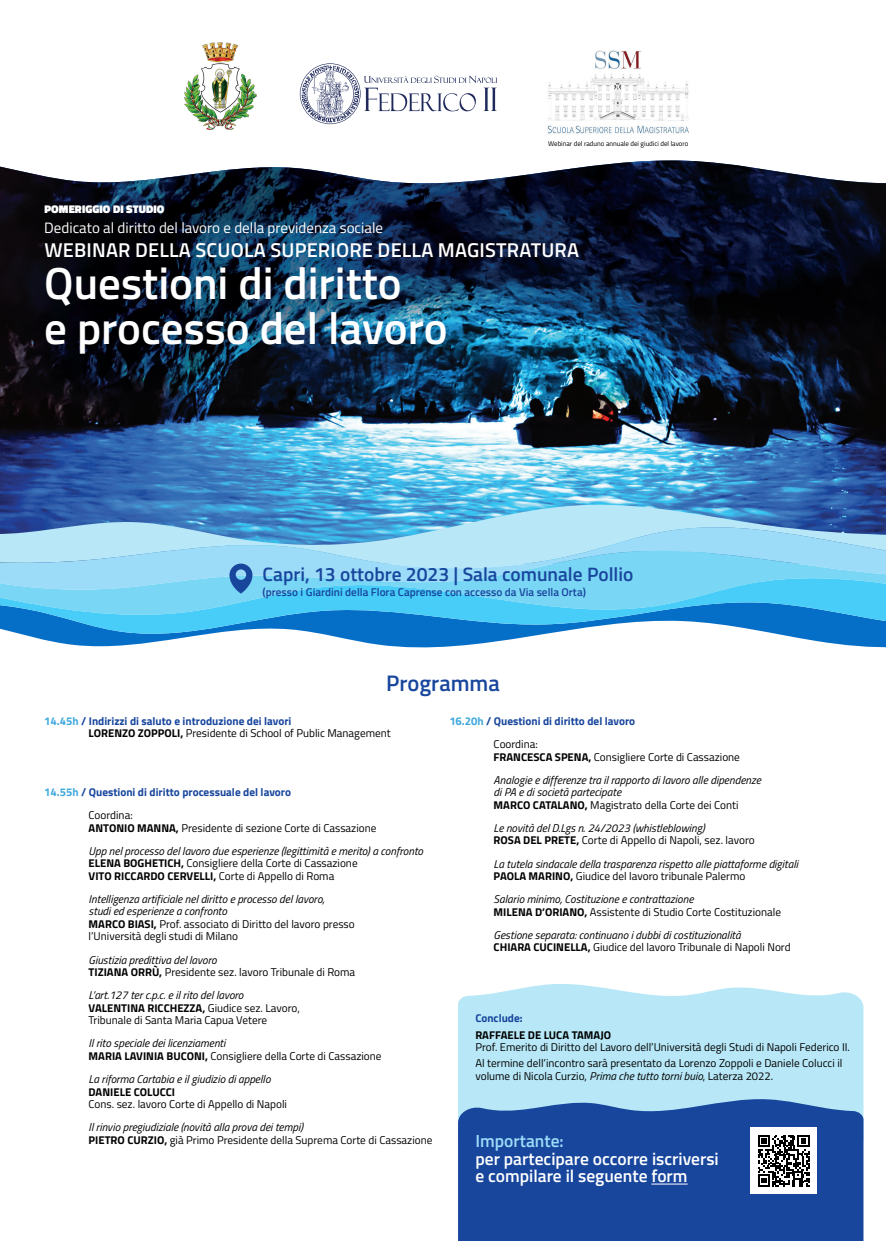
<style>
.page{position:relative;width:886px;height:1241px;background:#fff}
.page>*{position:absolute;margin:0;border:0;box-sizing:border-box;transform-origin:0 0}
.t1{font:600 45px "Titillium Web";color:#fff}
.t2{font:600 22.5px "Titillium Web";color:#18469d}
.t3{font:600 20px "Titillium Web";letter-spacing:.01em;color:#fff}
.t4{font:600 19.38px "Titillium Web";color:#18469d}
.t5{font:600 17.5px/17.5px "Titillium Web";color:#fff}
.t6{font:15px "Titillium Web";color:#fff}
.t7{font:italic 11.25px/12.5px "Titillium Web";color:#000}
.t8{font:11.25px/12.5px "Titillium Web";color:#000}
.t9{font:700 11.25px/12.5px "Titillium Web";color:#18469d}
.t10{font:600 11.25px "Titillium Web";color:#18469d}
.t11{font:900 11.25px "Titillium Web";letter-spacing:.01em;color:#fff}
.t12{font:6.88px "Titillium Web";color:#000}
.s1{color:#3fa8de}
.s2{color:#000}
.s3{font-weight:400;color:#000}
.s4{font-weight:700}
.s5{font-weight:700;font-style:normal}
.s6{font-style:normal}
.s7{font-style:italic}
.s8{color:#9cdcf8}
</style>
<div class="page">
<div style="left:458px;top:984px;width:405px;height:113px;background:#b8e8f7"></div>
<img style="left:0;top:160px;width:886px;height:343px">
<svg style="left:0;top:503px;width:886px;height:15px;background:#5094cb"></svg>
<svg style="left:45px;top:640px;width:841px;height:8px"></svg>
<svg style="left:0;top:518px;width:886px;height:25px;background:#81bbe0"></svg>
<svg style="left:0;top:543px;width:886px;height:31px;background:#9dddf6"></svg>
<svg style="left:0;top:574px;width:886px;height:66px;background:#5abcea"></svg>
<svg style="left:458px;top:1097px;width:405px;height:143px;background:#2351a3"></svg>
<hr style="left:651px;top:1183px;width:37px;height:1px;background:#fff">
<div style="left:750px;top:1127px;width:67px;height:66px;background:#fff"></div>
<svg style="left:758px;top:1135px;width:52px;height:51px"></svg>
<svg style="left:229px;top:563px;width:23px;height:30px"></svg>
<img style="left:547px;top:50px;width:142px;height:84px">
<img style="left:185px;top:43px;width:71px;height:87px">
<svg style="left:300px;top:63px;width:197px;height:61px"></svg>
<p class="t11" style="left:44px;top:201px;width:122px">POMERIGGIO DI STUDIO</p>
<p class="t12" style="left:548px;top:139px;width:142px">Webinar del raduno annuale dei giudici del lavoro</p>
<p class="t6" style="left:44px;top:216px;width:340px">Dedicato al diritto del lavoro e della previdenza sociale</p>
<p class="t3" style="left:44px;top:235px;width:536px">WEBINAR DELLA SCUOLA SUPERIORE DELLA MAGISTRATURA</p>
<p class="t1" style="left:44px;top:250px;width:359px">Questioni di diritto</p>
<p class="t1" style="left:44px;top:295px;width:405px">e processo del lavoro</p>
<p class="t4" style="left:263px;top:559px;width:372px">Capri, 13 ottobre 2023 | Sala comunale Pollio</p>
<p class="t10" style="left:263px;top:583px;width:325px">(presso i Giardini della Flora Caprense con accesso da Via sella Orta)</p>
<p class="t2" style="left:386px;top:666px;width:115px">Programma</p>
<p class="t9" style="left:89px;top:714px;width:304px;text-indent:-44px"><span class="s1">14.45h</span> / Indirizzi di saluto e introduzione dei lavori<br><span class="s2">LORENZO ZOPPOLI,</span> <span class="s3">Presidente di School of Public Management</span></p>
<p class="t9" style="left:44px;top:785px;width:248px"><span class="s1">14.55h</span> / Questioni di diritto processuale del lavoro</p>
<p class="t8" style="left:89px;top:808px;width:289px">Coordina:<br><span class="s4">ANTONIO MANNA,</span> Presidente di sezione Corte di Cassazione</p>
<p class="t7" style="left:89px;top:843px;width:336px">Upp nel processo del lavoro due esperienze (legittimità e merito) a confronto<br><span class="s5">ELENA BOGHETICH,</span> <span class="s6">Consigliere della Corte di Cassazione<br></span><span class="s5">VITO RICCARDO CERVELLI,</span> <span class="s6">Corte di Appello di Roma</span></p>
<p class="t7" style="left:89px;top:892px;width:268px">Intelligenza artificiale nel diritto e processo del lavoro,<br>studi ed esperienze a confronto<br><span class="s5">MARCO BIASI,</span> <span class="s6">Prof. associato di Diritto del lavoro presso l’Università degli studi di Milano</span></p>
<p class="t8" style="left:89px;top:952px;width:268px"><span class="s7">Giustizia predittiva del lavoro<br></span><span class="s4">TIZIANA ORRÙ,</span> Presidente sez. lavoro Tribunale di Roma</p>
<p class="t8" style="left:89px;top:988px;width:213px"><span class="s7">L’art.127 ter c.p.c. e il rito del lavoro<br></span><span class="s4">VALENTINA RICCHEZZA,</span> Giudice sez. Lavoro,<br>Tribunale di Santa Maria Capua Vetere</p>
<p class="t8" style="left:89px;top:1036px;width:294px"><span class="s7">Il rito speciale dei licenziamenti<br></span><span class="s4">MARIA LAVINIA BUCONI,</span> Consigliere della Corte di Cassazione</p>
<p class="t7" style="left:89px;top:1072px;width:200px">La riforma Cartabia e il giudizio di appello<br><span class="s5">DANIELE COLUCCI<br></span><span class="s6">Cons. sez. lavoro Corte di Appello di Napoli</span></p>
<p class="t8" style="left:89px;top:1120px;width:345px"><span class="s7">ll rinvio pregiudiziale (novità alla prova dei tempi)<br></span><span class="s4">PIETRO CURZIO,</span> già Primo Presidente della Suprema Corte di Cassazione</p>
<p class="t9" style="left:449px;top:714px;width:187px"><span class="s1">16.20h</span> / Questioni di diritto del lavoro</p>
<p class="t8" style="left:494px;top:737px;width:248px">Coordina:<br><span class="s4">FRANCESCA SPENA,</span> Consigliere Corte di Cassazione</p>
<p class="t7" style="left:494px;top:772px;width:269px">Analogie e differenze tra il rapporto di lavoro alle dipendenze di PA e di società partecipate<br><span class="s5">MARCO CATALANO,</span> <span class="s6">Magistrato della Corte dei Conti</span></p>
<p class="t7" style="left:494px;top:821px;width:263px">Le novità del D.Lgs n. 24/2023 (whistleblowing)<br><span class="s5">ROSA DEL PRETE,</span> <span class="s6">Corte di Appello di Napoli, sez. lavoro</span></p>
<p class="t7" style="left:494px;top:856px;width:306px">La tutela sindacale della trasparenza rispetto alle piattaforme digitali<br><span class="s5">PAOLA MARINO,</span> <span class="s6">Giudice del lavoro tribunale Palermo</span></p>
<p class="t7" style="left:494px;top:892px;width:289px">Salario minimo, Costituzione e contrattazione<br><span class="s5">MILENA D’ORIANO,</span> <span class="s6">Assistente di Studio Corte Costituzionale</span></p>
<p class="t7" style="left:494px;top:927px;width:298px">Gestione separata: continuano i dubbi di costituzionalità<br><span class="s5">CHIARA CUCINELLA,</span> <span class="s6">Giudice del lavoro Tribunale di Napoli Nord</span></p>
<p class="t9" style="left:475px;top:1011px;width:49px">Conclude:</p>
<p class="t8" style="left:475px;top:1027px;width:376px"><span class="s4">RAFFAELE DE LUCA TAMAJO<br></span>Prof. Emerito di Diritto del Lavoro dell’Università degli Studi di Napoli Federico II.</p>
<p class="t8" style="left:475px;top:1056px;width:368px">Al termine dell’incontro sarà presentato da Lorenzo Zoppoli e Daniele Colucci il volume di Nicola Curzio, <span class="s7">Prima che tutto torni buio</span>, Laterza 2022.</p>
<p class="t5" style="left:475px;top:1131px;width:245px"><span class="s8">Importante:<br></span>per partecipare occorre iscriversi e compilare il seguente form</p>
</div>
